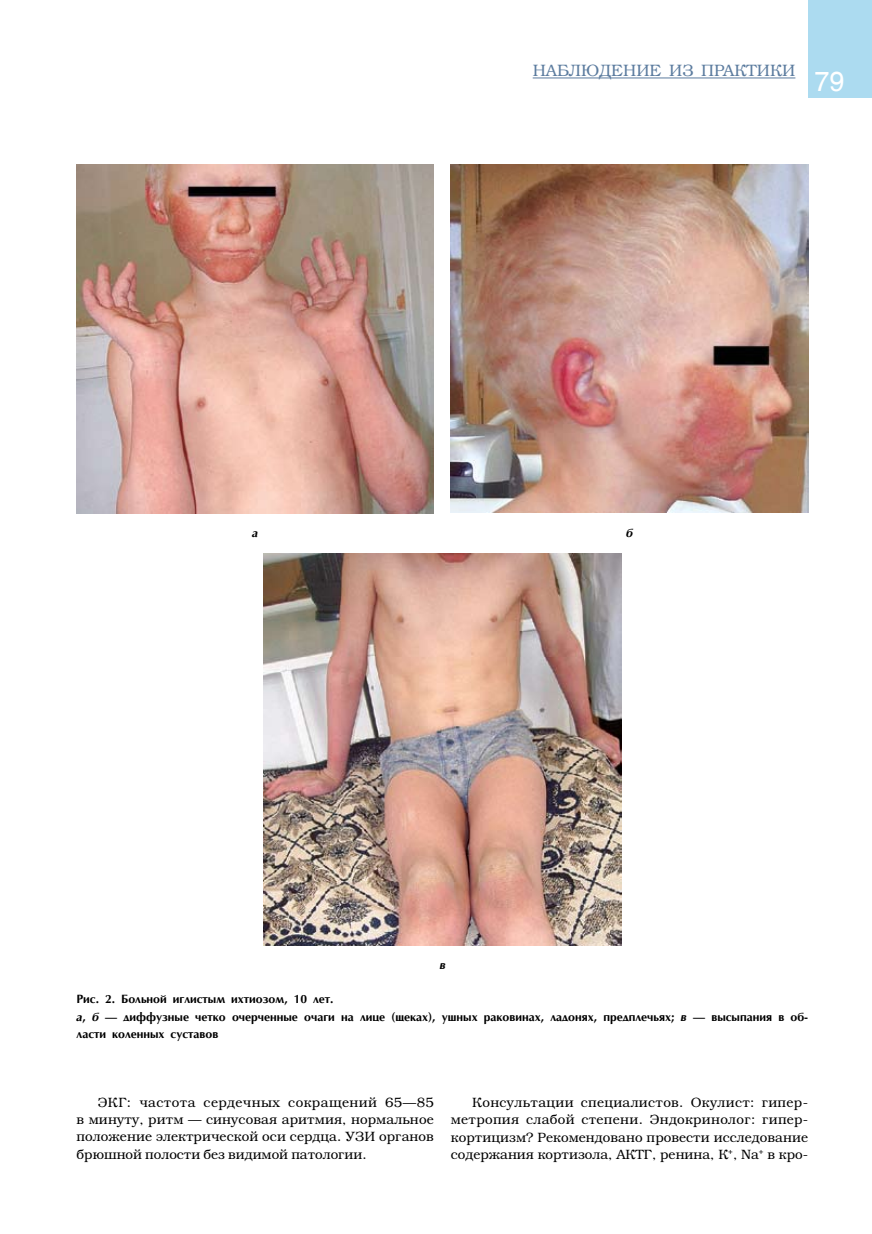
<style>
.page{position:relative;width:872px;height:1234px;background:#fff}
.page>*{position:absolute;margin:0;border:0;box-sizing:border-box;transform-origin:0 0}
.t1{font:27px "Helios";color:#fff}
.t2{font:300 16.5px "Bookman C";color:#5c7c9f}
.t3{font:300 13.5px/17.2px "Bookman C";color:#000;text-align:justify}
.t4{font:700 12px/17.2px "AG Optima";color:#000}
.t5{font:italic 700 12px "AG Optima";color:#000}
.s1{font-style:italic}
</style>
<div class="page">
<div style="left:808px;top:0;width:64px;height:98px;background:#acdbf0"></div>
<hr style="left:532px;top:77px;width:263px;height:1px;background:#5c7c9f">
<img style="left:77px;top:165px;width:357px;height:348px">
<img style="left:451px;top:165px;width:357px;height:347px">
<img style="left:264px;top:553px;width:357px;height:392px">
<p class="t2" style="left:532px;top:61px;width:264px">НАБЛЮДЕНИЕ ИЗ ПРАКТИКИ</p>
<h1 class="t1" style="left:814px;top:67px;width:32px">79</h1>
<p class="t5" style="left:252px;top:526px;width:7px">а</p>
<p class="t5" style="left:626px;top:526px;width:8px">б</p>
<p class="t5" style="left:440px;top:957px;width:7px">в</p>
<p class="t4" style="left:77px;top:990px;width:733px">Рис. 2. Больной иглистым ихтиозом, 10 лет.<br><span class="s1">а</span>, <span class="s1">б</span> — диффузные четко очерченные очаги на лице (щеках), ушных раковинах, ладонях, предплечьях; <span class="s1">в</span> — высыпания в об&shy;ласти коленных суставов</p>
<p class="t3" style="left:77px;top:1093px;width:359px;text-indent:21px">ЭКГ: частота сердечных сокращений 65—85 в минуту, ритм — синусовая аритмия, нормальное положение электрической оси сердца. УЗИ органов брюшной полости без видимой патологии.</p>
<p class="t3" style="left:451px;top:1093px;width:359px;text-indent:21px">Консультации специалистов. Окулист: гипер&shy;метропия слабой степени. Эндокринолог: гипер&shy;кортицизм? Рекомендовано провести исследование содержания кортизола, АКТГ, ренина, К<sup>+</sup>, Nа<sup>+</sup> в кро-</p>
</div>
